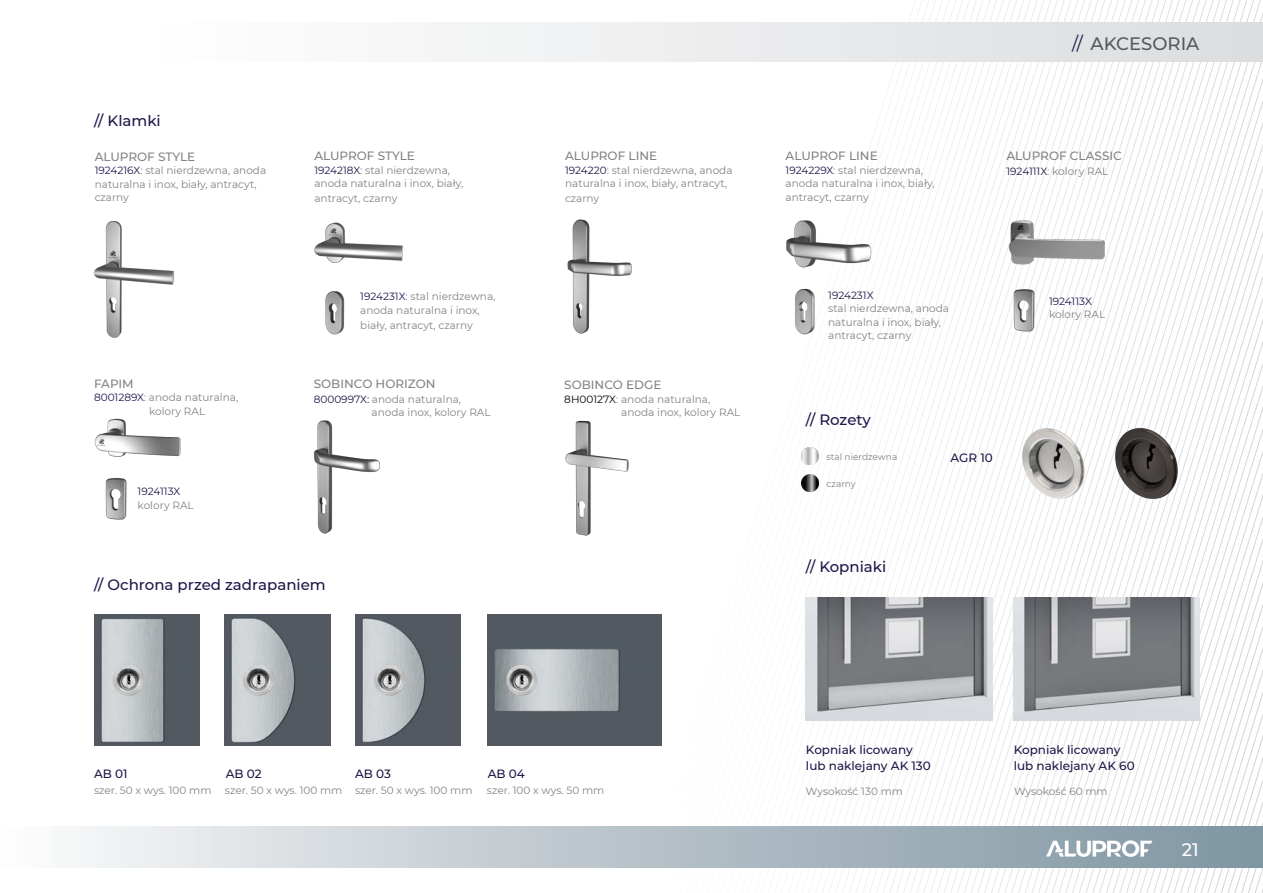
<style>
.page{position:relative;width:1263px;height:893px;background:#fff}
.page>*{position:absolute;margin:0;border:0;box-sizing:border-box;transform-origin:0 0}
.t1{font:500 18px "Montserrat";color:#57585a}
.t2{font:500 18px "Montserrat";color:#fff}
.t3{font:500 15px "Montserrat";color:#1b1747}
.t4{font:500 12px "Montserrat";color:#808285}
.t5{font:500 12px/16.5px "Montserrat";color:#1b1747}
.t6{font:10.5px/13.5px "Montserrat";color:#808285}
.t7{font:10.5px "Montserrat";color:#1b1747}
.t8{font:9px "Montserrat";color:#808285}
.s1{color:#1b1747}
.s2{font-weight:400;color:#1b1747}
.s3{color:#000}
</style>
<div class="page">
<svg style="left:635px;top:0;width:628px;height:893px"></svg>
<img style="left:94px;top:418px;width:87px;height:39px">
<div style="left:141px;top:23px;width:1122px;height:38px;background:linear-gradient(to right,#fff,#dbdddf)"></div>
<img style="left:806px;top:598px;width:186px;height:122px">
<img style="left:93px;top:221px;width:81px;height:117px">
<img style="left:314px;top:222px;width:89px;height:41px">
<img style="left:325px;top:291px;width:20px;height:44px">
<img style="left:756px;top:282px;width:83px;height:57px">
<img style="left:780px;top:187px;width:109px;height:89px">
<img style="left:567px;top:216px;width:77px;height:120px">
<img style="left:981px;top:280px;width:83px;height:57px">
<img style="left:996px;top:186px;width:123px;height:119px">
<img style="left:105px;top:478px;width:22px;height:42px">
<img style="left:565px;top:342px;width:108px;height:220px">
<img style="left:313px;top:420px;width:67px;height:114px">
<img style="left:998px;top:406px;width:92px;height:106px">
<img style="left:802px;top:447px;width:16px;height:17px">
<img style="left:802px;top:474px;width:16px;height:17px">
<img style="left:1090px;top:406px;width:114px;height:106px">
<img style="left:1013px;top:598px;width:186px;height:122px">
<img style="left:94px;top:614px;width:106px;height:132px">
<img style="left:224px;top:614px;width:106px;height:132px">
<img style="left:355px;top:614px;width:106px;height:132px">
<img style="left:487px;top:614px;width:175px;height:132px">
<div style="left:0;top:827px;width:1263px;height:41px;background:linear-gradient(to right,#f9f8f9,#7c929f)"></div>
<svg style="left:1046px;top:840px;width:106px;height:17px"></svg>
<p class="t3" style="left:94px;top:110px;width:68px">// Klamki</p>
<p class="t4" style="left:95px;top:148px;width:102px">ALUPROF STYLE</p>
<p class="t6" style="left:95px;top:163px;width:173px"><span class="s1">1924216X</span>: stal nierdzewna, anoda naturalna i inox, biały, antracyt, czarny</p>
<p class="t4" style="left:314px;top:147px;width:102px">ALUPROF STYLE</p>
<p class="t6" style="left:314px;top:163px;width:150px"><span class="s1">1924218X</span>: stal nierdzewna, anoda naturalna i inox, biały,</p>
<p class="t6" style="left:314px;top:191px;width:85px">antracyt, czarny</p>
<p class="t4" style="left:565px;top:147px;width:94px">ALUPROF LINE</p>
<p class="t6" style="left:565px;top:163px;width:169px"><span class="s1">1924220</span>: stal nierdzewna, anoda naturalna i inox, biały, antracyt,</p>
<p class="t6" style="left:565px;top:191px;width:36px">czarny</p>
<p class="t4" style="left:786px;top:147px;width:94px">ALUPROF LINE</p>
<p class="t6" style="left:786px;top:163px;width:150px"><span class="s1">1924229X</span>: stal nierdzewna, anoda naturalna i inox, biały, antracyt, czarny</p>
<p class="t1" style="left:1072px;top:31px;width:129px"><span class="s2">//</span> AKCESORIA</p>
<p class="t4" style="left:1006px;top:148px;width:117px">ALUPROF CLASSIC</p>
<p class="t6" style="left:1006px;top:164px;width:103px"><span class="s1">1924111X</span>: kolory RAL</p>
<p class="t4" style="left:94px;top:375px;width:41px">FAPIM</p>
<p class="t6" style="left:94px;top:390px;width:146px"><span class="s1">8001289X</span>: anoda naturalna,</p>
<p class="t6" style="left:149px;top:404px;width:58px">kolory RAL</p>
<p class="t7" style="left:138px;top:484px;width:44px">1924113X</p>
<p class="t6" style="left:138px;top:498px;width:58px">kolory RAL</p>
<p class="t6" style="left:360px;top:290px;width:137px"><span class="s1">1924231X</span>: stal nierdzewna, anoda naturalna i inox,</p>
<p class="t6" style="left:360px;top:318px;width:114px">biały, antracyt, czarny</p>
<p class="t7" style="left:828px;top:288px;width:47px">1924231X</p>
<p class="t6" style="left:828px;top:302px;width:122px">stal nierdzewna, anoda naturalna i inox, biały, antracyt, czarny</p>
<p class="t4" style="left:314px;top:375px;width:123px">SOBINCO HORIZON</p>
<p class="t6" style="left:314px;top:392px;width:149px"><span class="s1">8000997X:</span> anoda naturalna,</p>
<p class="t6" style="left:372px;top:405px;width:121px">anoda inox, kolory RAL</p>
<p class="t3" style="left:806px;top:410px;width:67px">// Rozety</p>
<p class="t8" style="left:826px;top:451px;width:72px">stal nierdzewna</p>
<p class="t8" style="left:826px;top:478px;width:31px">czarny</p>
<p class="t4" style="left:564px;top:377px;width:99px">SOBINCO EDGE</p>
<p class="t6" style="left:564px;top:392px;width:148px"><span class="s3">8H00127X</span>: anoda naturalna,</p>
<p class="t6" style="left:621px;top:405px;width:121px">anoda inox, kolory RAL</p>
<p class="t3" style="left:806px;top:556px;width:82px">// Kopniaki</p>
<p class="t5" style="left:950px;top:449px;width:44px">AGR 10</p>
<p class="t3" style="left:94px;top:574px;width:233px">// Ochrona przed zadrapaniem</p>
<p class="t7" style="left:1049px;top:294px;width:44px">1924113X</p>
<p class="t6" style="left:1049px;top:308px;width:58px">kolory RAL</p>
<p class="t5" style="left:94px;top:765px;width:35px">AB 01</p>
<p class="t5" style="left:226px;top:765px;width:37px">AB 02</p>
<p class="t5" style="left:355px;top:765px;width:37px">AB 03</p>
<p class="t5" style="left:488px;top:765px;width:39px">AB 04</p>
<p class="t5" style="left:806px;top:741px;width:126px">Kopniak licowany lub naklejany AK 130</p>
<p class="t5" style="left:1014px;top:741px;width:122px">Kopniak licowany lub naklejany AK 60</p>
<p class="t6" style="left:94px;top:783px;width:119px">szer. 50 x wys. 100 mm</p>
<p class="t6" style="left:225px;top:783px;width:119px">szer. 50 x wys. 100 mm</p>
<p class="t6" style="left:355px;top:783px;width:119px">szer. 50 x wys. 100 mm</p>
<p class="t6" style="left:806px;top:784px;width:99px">Wysokość 130 mm</p>
<p class="t6" style="left:1014px;top:784px;width:95px">Wysokość 60 mm</p>
<p class="t6" style="left:487px;top:783px;width:119px">szer. 100 x wys. 50 mm</p>
<h1 class="t2" style="left:1182px;top:837px;width:18px">21</h1>
</div>
